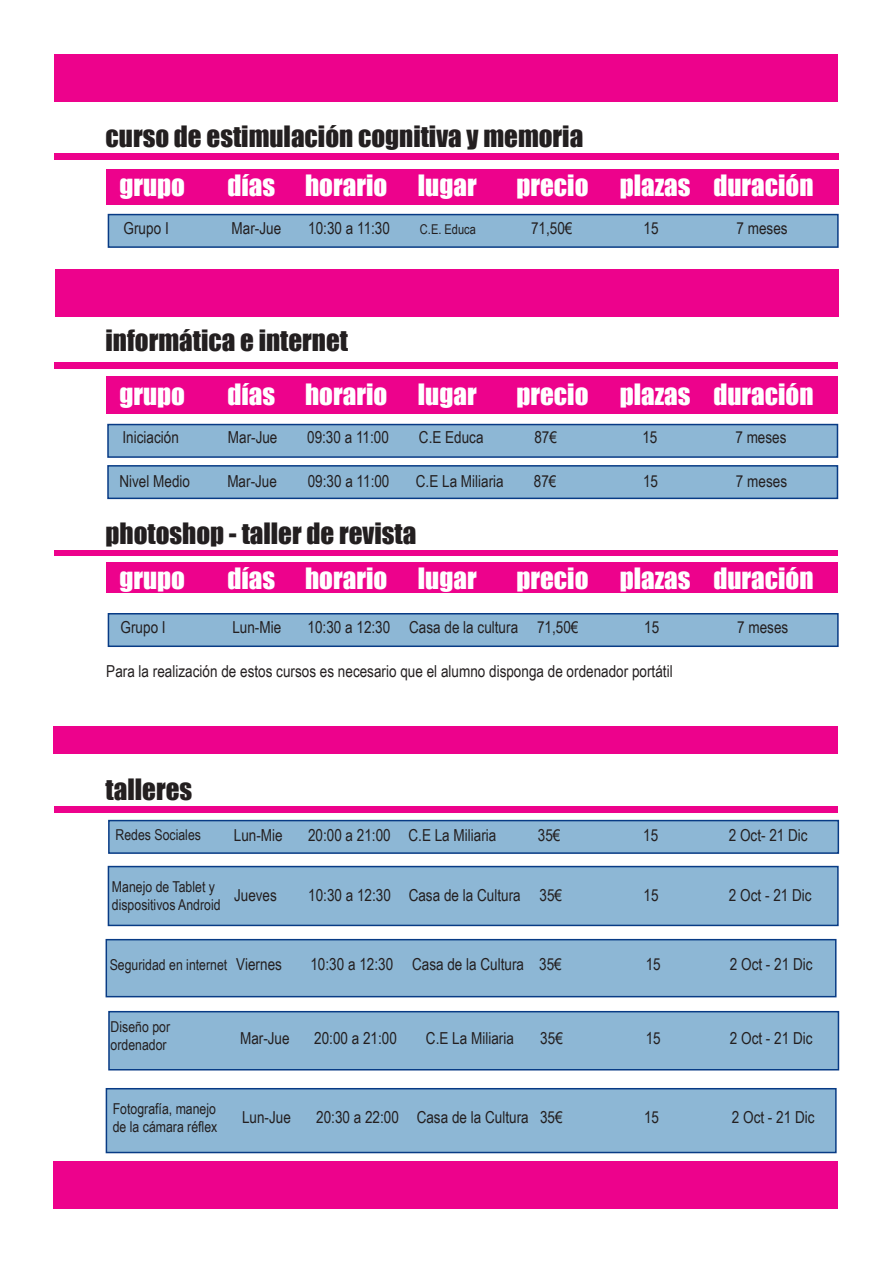
<style>
.page{position:relative;width:893px;height:1263px;background:#fff}
.page>*{position:absolute;margin:0;border:0;box-sizing:border-box;transform-origin:0 0}
.t1{font:27px "Impact";color:#fff}
.t2{font:27px "Impact";color:#231f20}
.t3{font:16.5px "Arial Narrow";color:#231f20}
.t4{font:15px/18px "Arial Narrow";color:#231f20}
.t5{font:13.5px "Arial Narrow";color:#231f20}
</style>
<div class="page">
<div style="left:54px;top:806px;width:783px;height:7px;background:#ed028c"></div>
<div style="left:108px;top:820px;width:731px;height:34px;background:#8db7d5;border:2px solid #083b85"></div>
<div style="left:108px;top:866px;width:731px;height:60px;background:#8db7d5;border:2px solid #083b85"></div>
<div style="left:106px;top:939px;width:730px;height:58px;background:#8db7d5;border:2px solid #083b85"></div>
<div style="left:108px;top:1011px;width:731px;height:59px;background:#8db7d5;border:2px solid #083b85"></div>
<div style="left:106px;top:1088px;width:731px;height:65px;background:#8db7d5;border:2px solid #083b85"></div>
<div style="left:54px;top:54px;width:783px;height:48px;background:#ed028c"></div>
<div style="left:54px;top:362px;width:783px;height:7px;background:#ed028c"></div>
<div style="left:106px;top:376px;width:731px;height:38px;background:#ed028c"></div>
<div style="left:107px;top:424px;width:731px;height:34px;background:#8db7d5;border:2px solid #083b85"></div>
<div style="left:107px;top:465px;width:731px;height:34px;background:#8db7d5;border:2px solid #083b85"></div>
<div style="left:54px;top:550px;width:783px;height:5px;background:#ed028c"></div>
<div style="left:106px;top:562px;width:731px;height:30px;background:#ed028c"></div>
<div style="left:108px;top:613px;width:731px;height:34px;background:#8db7d5;border:2px solid #083b85"></div>
<div style="left:54px;top:153px;width:785px;height:7px;background:#ed028c"></div>
<div style="left:106px;top:169px;width:733px;height:36px;background:#ed028c"></div>
<div style="left:108px;top:214px;width:731px;height:34px;background:#8db7d5;border:2px solid #083b85"></div>
<div style="left:55px;top:269px;width:784px;height:47px;background:#ed028c"></div>
<div style="left:53px;top:1161px;width:785px;height:48px;background:#ed028c"></div>
<div style="left:53px;top:727px;width:785px;height:27px;background:#ed028c"></div>
<p class="t2" style="left:106px;top:116px;width:479px">curso de estimulación cognitiva y memoria</p>
<p class="t1" style="left:119px;top:165px;width:67px">grupo</p>
<p class="t1" style="left:227px;top:165px;width:251px">días horario lugar</p>
<p class="t1" style="left:516px;top:165px;width:299px">precio plazas duración</p>
<p class="t3" style="left:124px;top:216px;width:47px">Grupo I</p>
<p class="t3" style="left:232px;top:216px;width:51px">Mar-Jue</p>
<p class="t3" style="left:308px;top:216px;width:83px">10:30 a 11:30</p>
<p class="t5" style="left:420px;top:220px;width:57px">C.E. Educa</p>
<p class="t3" style="left:531px;top:216px;width:43px">71,50€</p>
<p class="t3" style="left:643px;top:216px;width:17px">15</p>
<p class="t3" style="left:736px;top:216px;width:53px">7 meses</p>
<p class="t2" style="left:106px;top:320px;width:244px">informática e internet</p>
<p class="t1" style="left:119px;top:374px;width:67px">grupo</p>
<p class="t1" style="left:227px;top:374px;width:251px">días horario lugar</p>
<p class="t1" style="left:516px;top:374px;width:299px">precio plazas duración</p>
<p class="t3" style="left:123px;top:425px;width:58px">Iniciación</p>
<p class="t3" style="left:228px;top:425px;width:51px">Mar-Jue</p>
<p class="t3" style="left:307px;top:425px;width:83px">09:30 a 11:00</p>
<p class="t3" style="left:419px;top:425px;width:66px">C.E Educa</p>
<p class="t3" style="left:534px;top:425px;width:24px">87€</p>
<p class="t3" style="left:642px;top:425px;width:17px">15</p>
<p class="t3" style="left:735px;top:425px;width:53px">7 meses</p>
<p class="t3" style="left:119px;top:469px;width:72px">Nivel Medio</p>
<p class="t3" style="left:227px;top:469px;width:51px">Mar-Jue</p>
<p class="t3" style="left:308px;top:469px;width:83px">09:30 a 11:00</p>
<p class="t3" style="left:416px;top:469px;width:89px">C.E La Miliaria</p>
<p class="t3" style="left:534px;top:469px;width:24px">87€</p>
<p class="t3" style="left:643px;top:469px;width:17px">15</p>
<p class="t3" style="left:736px;top:469px;width:53px">7 meses</p>
<p class="t2" style="left:106px;top:512px;width:312px">photoshop - taller de revista</p>
<p class="t1" style="left:119px;top:558px;width:67px">grupo</p>
<p class="t1" style="left:227px;top:558px;width:251px">días horario lugar</p>
<p class="t1" style="left:516px;top:558px;width:299px">precio plazas duración</p>
<p class="t3" style="left:121px;top:615px;width:47px">Grupo I</p>
<p class="t3" style="left:232px;top:615px;width:50px">Lun-Mie</p>
<p class="t3" style="left:308px;top:615px;width:272px">10:30 a 12:30 Casa de la cultura 71,50€</p>
<p class="t3" style="left:644px;top:615px;width:17px">15</p>
<p class="t3" style="left:737px;top:615px;width:53px">7 meses</p>
<p class="t3" style="left:106px;top:659px;width:568px">Para la realización de estos cursos es necesario que el alumno disponga de ordenador portátil</p>
<p class="t2" style="left:106px;top:769px;width:88px">talleres</p>
<p class="t4" style="left:116px;top:825px;width:87px">Redes Sociales</p>
<p class="t3" style="left:234px;top:823px;width:50px">Lun-Mie</p>
<p class="t3" style="left:308px;top:823px;width:190px">20:00 a 21:00 C.E La Miliaria</p>
<p class="t3" style="left:538px;top:823px;width:24px">35€</p>
<p class="t3" style="left:643px;top:823px;width:17px">15</p>
<p class="t3" style="left:729px;top:823px;width:80px">2 Oct- 21 Dic</p>
<p class="t4" style="left:112px;top:877px;width:110px">Manejo de Tablet y dispositivos Android</p>
<p class="t3" style="left:234px;top:883px;width:44px">Jueves</p>
<p class="t3" style="left:308px;top:883px;width:255px">10:30 a 12:30 Casa de la Cultura 35€</p>
<p class="t3" style="left:643px;top:883px;width:17px">15</p>
<p class="t3" style="left:729px;top:883px;width:84px">2 Oct - 21 Dic</p>
<p class="t4" style="left:110px;top:955px;width:119px">Seguridad en internet</p>
<p class="t3" style="left:236px;top:952px;width:47px">Viernes</p>
<p class="t3" style="left:310px;top:952px;width:253px">10:30 a 12:30 Casa de la Cultura 35€</p>
<p class="t3" style="left:646px;top:952px;width:17px">15</p>
<p class="t3" style="left:730px;top:952px;width:84px">2 Oct - 21 Dic</p>
<p class="t4" style="left:111px;top:1018px;width:61px">Diseño por</p>
<p class="t4" style="left:111px;top:1036px;width:58px">ordenador</p>
<p class="t4" style="left:113px;top:1099px;width:106px">Fotografía, manejo de la cámara réflex</p>
<p class="t3" style="left:240px;top:1026px;width:51px">Mar-Jue</p>
<p class="t3" style="left:314px;top:1026px;width:84px">20:00 a 21:00</p>
<p class="t3" style="left:426px;top:1026px;width:89px">C.E La Miliaria</p>
<p class="t3" style="left:540px;top:1026px;width:24px">35€</p>
<p class="t3" style="left:646px;top:1026px;width:17px">15</p>
<p class="t3" style="left:730px;top:1026px;width:84px">2 Oct - 21 Dic</p>
<p class="t3" style="left:242px;top:1105px;width:50px">Lun-Jue</p>
<p class="t3" style="left:316px;top:1105px;width:248px">20:30 a 22:00 Casa de la Cultura 35€</p>
<p class="t3" style="left:644px;top:1105px;width:17px">15</p>
<p class="t3" style="left:732px;top:1105px;width:84px">2 Oct - 21 Dic</p>
</div>
